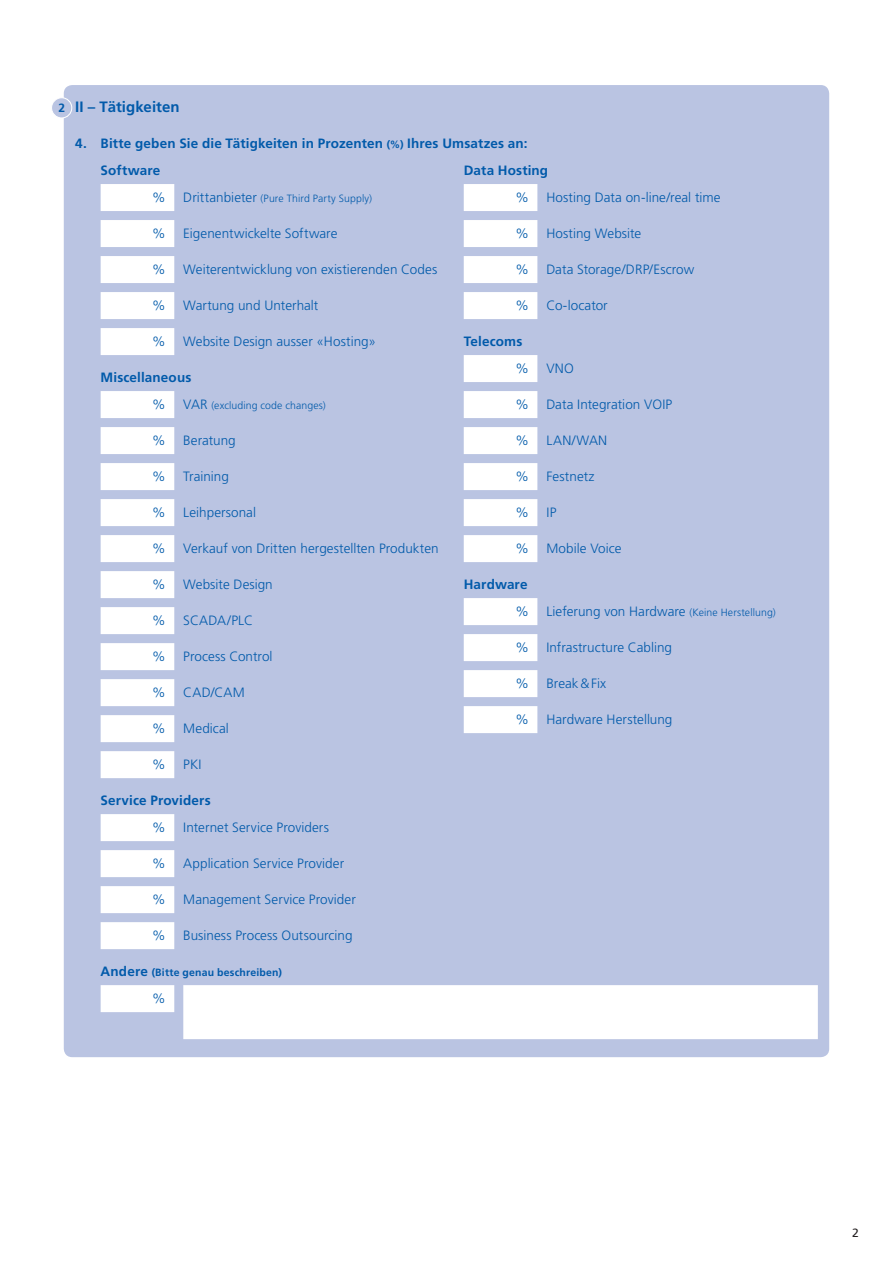
<style>
.page{position:relative;width:893px;height:1263px;background:#fff}
.page>*{position:absolute;margin:0;border:0;box-sizing:border-box;transform-origin:0 0}
.t1{font:700 15px "Frutiger";color:#015aaa}
.t2{font:300 13.5px "Frutiger";letter-spacing:.005em;color:#015aaa}
.t3{font:700 13.5px/27px "Frutiger";letter-spacing:.01em;color:#015aaa}
.t4{font:12px "Frutiger";color:#231f20}
.t5{font:700 12px "Frutiger";color:#015aaa}
.t6{font:300 10.5px "Frutiger";letter-spacing:.01em;color:#015aaa}
.t7{font:700 10.5px "Frutiger";letter-spacing:.02em;color:#015aaa}
.s1{font-size:10.5px}
.s2{font-size:13.5px}
</style>
<div class="page">
<div style="left:64px;top:85px;width:765px;height:972px;background:#bac4e2;border-radius:9px"></div>
<svg style="left:101px;top:184px;width:73px;height:171px"></svg>
<svg style="left:101px;top:391px;width:73px;height:387px"></svg>
<svg style="left:101px;top:814px;width:73px;height:135px"></svg>
<svg style="left:101px;top:985px;width:717px;height:54px;background:#fafbfd"></svg>
<svg style="left:464px;top:184px;width:73px;height:135px"></svg>
<svg style="left:464px;top:355px;width:73px;height:207px"></svg>
<svg style="left:464px;top:598px;width:73px;height:135px"></svg>
<div style="left:52px;top:98px;width:20px;height:20px;background:#bac4e2;border-radius:50%"></div>
<div style="left:51px;top:97px;width:21px;height:21px;border:1px solid #fff;border-radius:50%"></div>
<p class="t5" style="left:58px;top:101px;width:8px">2</p>
<p class="t1" style="left:75px;top:98px;width:106px">II – Tätigkeiten</p>
<p class="t3" style="left:101px;top:130px;width:428px;text-indent:-26px">4. Bitte geben Sie die Tätigkeiten in Prozenten <span class="s1">(%)</span> Ihres Umsatzes an:<br>Software</p>
<p class="t2" style="left:152px;top:190px;width:15px">%</p>
<p class="t6" style="left:183px;top:192px;width:190px"><span class="s2">Drittanbieter</span> (Pure Third Party Supply)</p>
<p class="t2" style="left:152px;top:226px;width:15px">%</p>
<p class="t2" style="left:183px;top:226px;width:156px">Eigenentwickelte Software</p>
<p class="t2" style="left:152px;top:262px;width:15px">%</p>
<p class="t2" style="left:183px;top:262px;width:255px">Weiterentwicklung von existierenden Codes</p>
<p class="t2" style="left:152px;top:298px;width:15px">%</p>
<p class="t2" style="left:183px;top:298px;width:137px">Wartung und Unterhalt</p>
<p class="t2" style="left:152px;top:334px;width:15px">%</p>
<p class="t2" style="left:183px;top:334px;width:194px">Website Design ausser «Hosting»</p>
<p class="t3" style="left:101px;top:364px;width:92px">Miscellaneous</p>
<p class="t2" style="left:152px;top:397px;width:15px">%</p>
<p class="t6" style="left:183px;top:399px;width:144px"><span class="s2">VAR</span> (excluding code changes)</p>
<p class="t2" style="left:152px;top:433px;width:15px">%</p>
<p class="t2" style="left:183px;top:433px;width:54px">Beratung</p>
<p class="t2" style="left:152px;top:469px;width:15px">%</p>
<p class="t2" style="left:183px;top:469px;width:47px">Training</p>
<p class="t2" style="left:152px;top:505px;width:15px">%</p>
<p class="t2" style="left:183px;top:505px;width:74px">Leihpersonal</p>
<p class="t2" style="left:152px;top:541px;width:15px">%</p>
<p class="t2" style="left:183px;top:541px;width:257px">Verkauf von Dritten hergestellten Produkten</p>
<p class="t2" style="left:152px;top:577px;width:15px">%</p>
<p class="t2" style="left:183px;top:577px;width:91px">Website Design</p>
<p class="t2" style="left:152px;top:613px;width:15px">%</p>
<p class="t2" style="left:183px;top:613px;width:71px">SCADA/PLC</p>
<p class="t2" style="left:152px;top:649px;width:15px">%</p>
<p class="t2" style="left:183px;top:649px;width:91px">Process Control</p>
<p class="t2" style="left:152px;top:685px;width:15px">%</p>
<p class="t2" style="left:183px;top:685px;width:63px">CAD/CAM</p>
<p class="t2" style="left:152px;top:721px;width:15px">%</p>
<p class="t2" style="left:183px;top:721px;width:47px">Medical</p>
<p class="t2" style="left:152px;top:757px;width:15px">%</p>
<p class="t2" style="left:183px;top:757px;width:20px">PKI</p>
<p class="t3" style="left:101px;top:787px;width:112px">Service Providers</p>
<p class="t2" style="left:152px;top:820px;width:15px">%</p>
<p class="t2" style="left:183px;top:820px;width:147px">Internet Service Providers</p>
<p class="t2" style="left:152px;top:856px;width:15px">%</p>
<p class="t2" style="left:183px;top:856px;width:162px">Application Service Provider</p>
<p class="t2" style="left:152px;top:892px;width:15px">%</p>
<p class="t2" style="left:183px;top:892px;width:174px">Management Service Provider</p>
<p class="t2" style="left:152px;top:928px;width:15px">%</p>
<p class="t2" style="left:183px;top:928px;width:171px">Business Process Outsourcing</p>
<p class="t7" style="left:101px;top:966px;width:183px"><span class="s2">Andere</span> (Bitte genau beschreiben)</p>
<p class="t2" style="left:152px;top:991px;width:15px">%</p>
<p class="t3" style="left:464px;top:157px;width:86px">Data Hosting</p>
<p class="t2" style="left:515px;top:190px;width:15px">%</p>
<p class="t2" style="left:546px;top:190px;width:176px">Hosting Data on-line/real time</p>
<p class="t2" style="left:515px;top:226px;width:15px">%</p>
<p class="t2" style="left:546px;top:226px;width:96px">Hosting Website</p>
<p class="t2" style="left:515px;top:262px;width:15px">%</p>
<p class="t2" style="left:546px;top:262px;width:149px">Data Storage/DRP/Escrow</p>
<p class="t2" style="left:515px;top:298px;width:15px">%</p>
<p class="t2" style="left:546px;top:298px;width:63px">Co-locator</p>
<p class="t3" style="left:464px;top:328px;width:60px">Telecoms</p>
<p class="t2" style="left:515px;top:361px;width:15px">%</p>
<p class="t2" style="left:546px;top:361px;width:29px">VNO</p>
<p class="t2" style="left:515px;top:397px;width:15px">%</p>
<p class="t2" style="left:546px;top:397px;width:127px">Data Integration VOIP</p>
<p class="t2" style="left:515px;top:433px;width:15px">%</p>
<p class="t2" style="left:546px;top:433px;width:62px">LAN/WAN</p>
<p class="t2" style="left:515px;top:469px;width:15px">%</p>
<p class="t2" style="left:546px;top:469px;width:50px">Festnetz</p>
<p class="t2" style="left:515px;top:505px;width:15px">%</p>
<p class="t2" style="left:546px;top:505px;width:12px">IP</p>
<p class="t2" style="left:515px;top:541px;width:15px">%</p>
<p class="t2" style="left:546px;top:541px;width:77px">Mobile Voice</p>
<p class="t3" style="left:464px;top:571px;width:65px">Hardware</p>
<p class="t2" style="left:515px;top:604px;width:15px">%</p>
<p class="t2" style="left:546px;top:604px;width:231px">Lieferung von Hardware <span class="s1">(Keine Herstellung)</span></p>
<p class="t2" style="left:515px;top:640px;width:15px">%</p>
<p class="t2" style="left:546px;top:640px;width:127px">Infrastructure Cabling</p>
<p class="t2" style="left:515px;top:676px;width:15px">%</p>
<p class="t2" style="left:546px;top:676px;width:61px">Break&amp;Fix</p>
<p class="t2" style="left:515px;top:712px;width:15px">%</p>
<p class="t2" style="left:546px;top:712px;width:128px">Hardware Herstellung</p>
<p class="t4" style="left:852px;top:1226px;width:8px">2</p>
</div>
